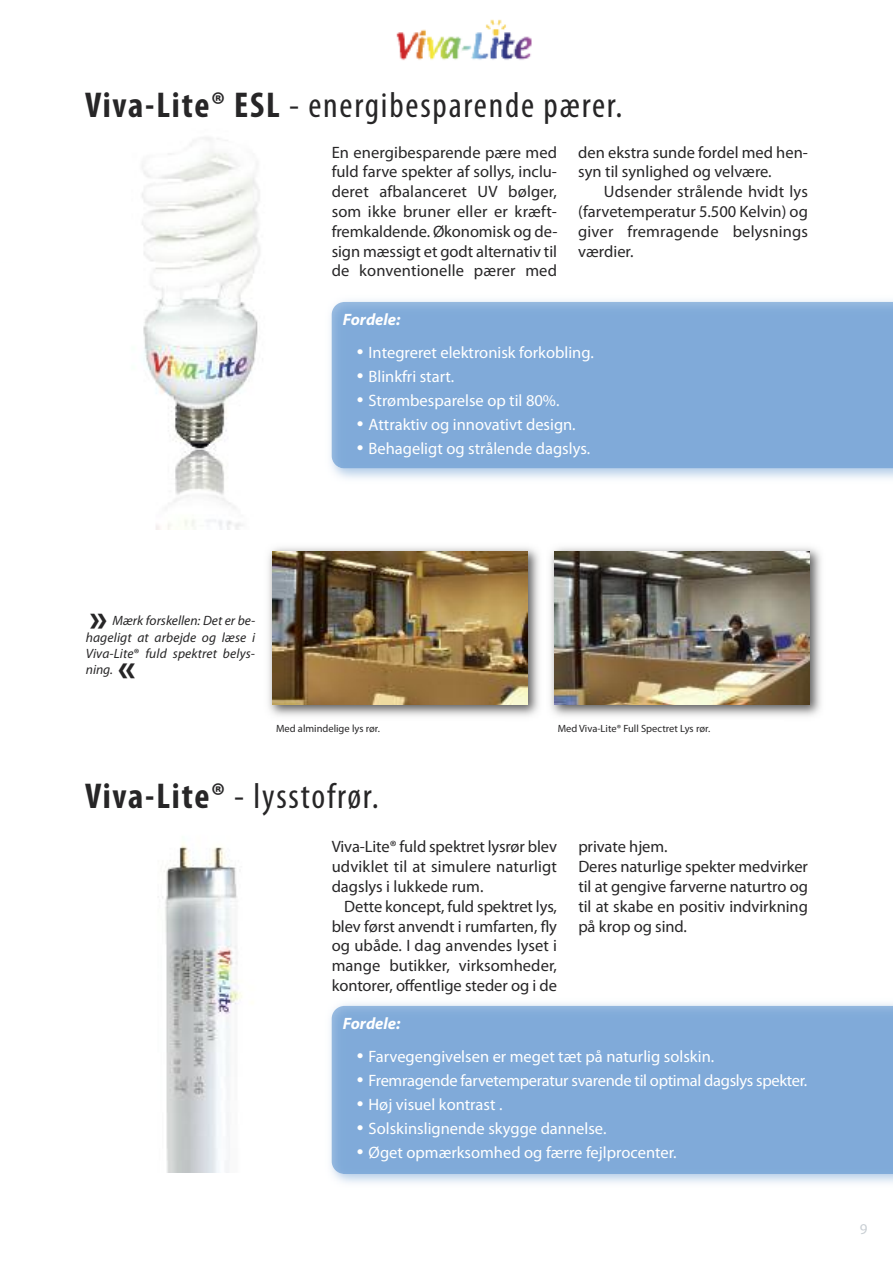
<style>
.page{position:relative;width:893px;height:1263px;background:#fff}
.page>*{position:absolute;margin:0;border:0;box-sizing:border-box;transform-origin:0 0}
.t1{font:700 39px "Myriad Pro";color:#272627}
.t2{font:condensed 36px "Myriad Pro";letter-spacing:.05em;color:#272627}
.t3{font:16.5px/19.8px "Myriad Pro";color:#272627;text-align:justify}
.t4{font:16.5px "Myriad Pro";color:#fff}
.t5{font:16.5px "Myriad Pro";letter-spacing:-.02em;color:#fff}
.t6{font:italic 700 16.5px "Myriad Pro";color:#fff}
.t7{font:15px "Myriad Pro";color:#c9cfd4}
.t8{font:italic 13.5px/16.2px "Myriad Pro";letter-spacing:.01em;color:#272627;text-align:justify}
.t9{font:10.5px "Myriad Pro";color:#272627}
.s1{font-weight:700}
.s2{font-size:24px}
.s3{font-style:normal}
</style>
<div class="page">
<img style="left:330px;top:1003px;width:563px;height:180px">
<div style="left:332px;top:1006px;width:561px;height:168px;background:#80aad9"></div>
<img style="left:142px;top:137px;width:118px;height:392px">
<img style="left:158px;top:842px;width:84px;height:331px">
<img style="left:330px;top:300px;width:563px;height:179px">
<div style="left:332px;top:302px;width:561px;height:166px;background:#80aad9"></div>
<img style="left:396px;top:19px;width:136px;height:42px">
<img style="left:268px;top:547px;width:553px;height:169px">
<img style="left:555px;top:552px;width:255px;height:153px">
<img style="left:273px;top:552px;width:255px;height:153px">
<h2 class="t2" style="left:85px;top:92px;width:539px"><span class="s1">Viva-Lite® ESL</span> - energibesparende pærer.</h2>
<p class="t3" style="left:332px;top:143px;width:227px">En energibesparende pære med fuld farve spekter af sollys, inclu&shy;deret afbalanceret UV bølger, som ikke bruner eller er kræft&shy;fremkaldende. Økonomisk og de&shy;sign mæssigt et godt alternativ til de konventionelle pærer med</p>
<p class="t3" style="left:578px;top:143px;width:231px">den ekstra sunde fordel med hen&shy;syn til synlighed og velvære.</p>
<p class="t3" style="left:578px;top:183px;width:231px;text-indent:26px">Udsender strålende hvidt lys (farvetemperatur 5.500 Kelvin) og giver fremragende belysnings værdier.</p>
<p class="t6" style="left:343px;top:313px;width:59px">Fordele:</p>
<p class="t4" style="left:357px;top:346px;width:239px"><span class="s2">•</span> Integreret elektronisk forkobling.</p>
<p class="t4" style="left:357px;top:370px;width:99px"><span class="s2">•</span> Blinkfri start.</p>
<p class="t4" style="left:357px;top:394px;width:204px"><span class="s2">•</span> Strømbesparelse op til 80%.</p>
<p class="t4" style="left:357px;top:418px;width:221px"><span class="s2">•</span> Attraktiv og innovativt design.</p>
<p class="t4" style="left:357px;top:442px;width:235px"><span class="s2">•</span> Behageligt og strålende dagslys.</p>
<h1 class="t1" style="left:90px;top:603px;width:20px">»</h1>
<p class="t8" style="left:86px;top:614px;width:171px;text-indent:27px">Mærk forskellen: Det er be&shy;hageligt at arbejde og læse i Viva-Lite<span class="s3">®</span> fuld spektret belys&shy;ning.</p>
<h1 class="t1" style="left:136px;top:689px;width:20px;rotate:-180deg">»</h1>
<p class="t9" style="left:276px;top:724px;width:105px">Med almindelige lys rør.</p>
<p class="t9" style="left:558px;top:724px;width:154px">Med Viva-Lite® Full Spectret Lys rør.</p>
<h2 class="t2" style="left:85px;top:784px;width:295px"><span class="s1">Viva-Lite®</span> - lysstofrør.</h2>
<p class="t3" style="left:332px;top:838px;width:227px">Viva-Lite® fuld spektret lysrør blev udviklet til at simulere naturligt dagslys i lukkede rum.</p>
<p class="t3" style="left:332px;top:898px;width:227px;text-indent:13px">Dette koncept, fuld spektret lys, blev først anvendt i rumfarten, fly og ubåde. I dag anvendes lyset i mange butikker, virksomheder, kontorer, offentlige steder og i de</p>
<p class="t3" style="left:578px;top:838px;width:231px;text-align:left">private hjem.<br>Deres naturlige spekter medvirker til at gengive farverne naturtro og til at skabe en positiv indvirkning på krop og sind.</p>
<p class="t6" style="left:343px;top:1017px;width:59px">Fordele:</p>
<p class="t4" style="left:357px;top:1050px;width:359px"><span class="s2">•</span> Farvegengivelsen er meget tæt på naturlig solskin.</p>
<p class="t5" style="left:357px;top:1074px;width:452px"><span class="s2">•</span> Fremragende farvetemperatur svarende til optimal dagslys spekter.</p>
<p class="t4" style="left:357px;top:1098px;width:147px"><span class="s2">•</span> Høj visuel kontrast .</p>
<p class="t4" style="left:357px;top:1122px;width:251px"><span class="s2">•</span> Solskinslignende skygge dannelse.</p>
<p class="t4" style="left:357px;top:1146px;width:321px"><span class="s2">•</span> Øget opmærksomhed og færre fejlprocenter.</p>
<p class="t7" style="left:860px;top:1223px;width:9px">9</p>
</div>
